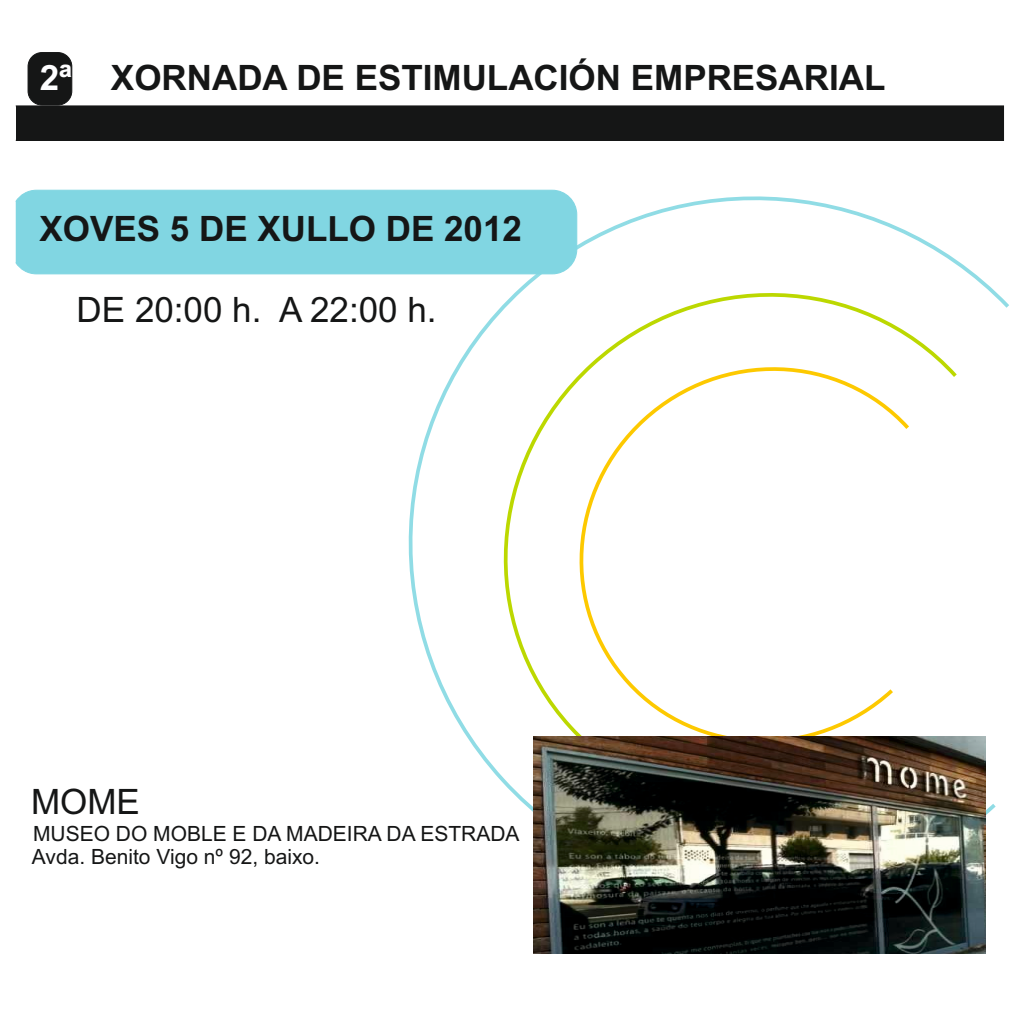
<style>
.page{position:relative;width:1022px;height:1022px;background:#fff}
.page>*{position:absolute;margin:0;border:0;box-sizing:border-box;transform-origin:0 0}
.t1{font:700 35px "Arial";color:#151616}
.t2{font:35px "Arial";color:#151616}
.t3{font:21px/23.4px "Arial";color:#151616}
.s1{color:#fefeff}
</style>
<div class="page">
<div style="left:28px;top:52px;width:44px;height:54px;background:#151616;border:1px solid #151616;border-radius:14px"></div>
<div style="left:16px;top:106px;width:988px;height:34px;background:#151616"></div>
<div style="left:15px;top:105px;width:989px;height:36px;border:1px solid #151616"></div>
<svg style="left:408px;top:196px;width:601px;height:738px"></svg>
<svg style="left:471px;top:262px;width:490px;height:573px"></svg>
<svg style="left:555px;top:344px;width:358px;height:392px"></svg>
<div style="left:15px;top:189px;width:563px;height:86px;background:#81d6e2"></div>
<img style="left:533px;top:736px;width:452px;height:218px">
<h1 class="t1" style="left:40px;top:64px;width:847px"><span class="s1">2ª</span> XORNADA DE ESTIMULACIÓN EMPRESARIAL</h1>
<h1 class="t1" style="left:40px;top:215px;width:484px">XOVES 5 DE XULLO DE 2012</h1>
<h1 class="t2" style="left:77px;top:296px;width:362px">DE 20:00 h. A 22:00 h.</h1>
<h1 class="t2" style="left:31px;top:789px;width:110px">MOME</h1>
<p class="t3" style="left:32px;top:824px;width:489px">MUSEO DO MOBLE E DA MADEIRA DA ESTRADA<br>Avda. Benito Vigo nº 92, baixo.</p>
</div>
